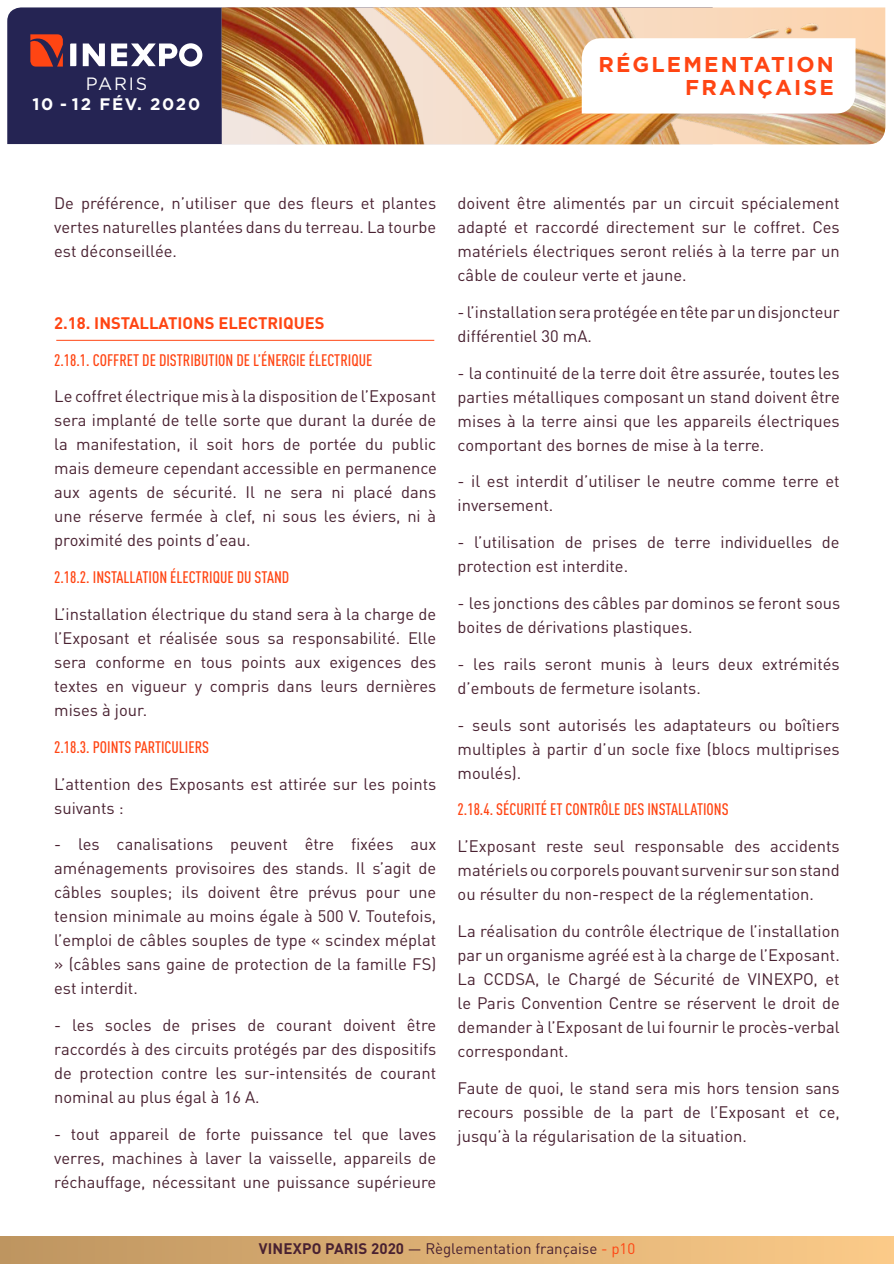
<style>
.page{position:relative;width:894px;height:1264px;background:#fff}
.page>*{position:absolute;margin:0;border:0;box-sizing:border-box;transform-origin:0 0}
.t1{font:700 21.45px "Gotham";letter-spacing:.1em;color:#ff4513}
.t2{font:17.85px "Gotham";letter-spacing:.1em;color:#fff}
.t3{font:700 16.65px "Gotham";letter-spacing:.1em;color:#fff}
.t4{font:16.5px/24px "DINOT";color:#492131;text-align:justify}
.t5{font:500 condensed 16.5px "DINOT";color:#ff4513}
.t6{font:700 16.5px "DINOT";color:#ff4513}
.t7{font:15.15px "DINOT";color:#492131}
.s1{font-weight:700}
.s2{color:#ff4513}
</style>
<div class="page">
<div style="left:7px;top:7px;width:215px;height:137px;background:#252453"></div>
<img style="left:222px;top:7px;width:663px;height:137px">
<div style="left:0;top:1236px;width:893px;height:27px;background:linear-gradient(to right,#be9560,#fbcb89)"></div>
<hr style="left:56px;top:340px;width:378px;height:1px;background:#ff4513">
<svg style="left:581px;top:38px;width:274px;height:76px"></svg>
<svg style="left:30px;top:34px;width:33px;height:33px"></svg>
<svg style="left:83px;top:43px;width:22px;height:23px"></svg>
<svg style="left:70px;top:43px;width:6px;height:23px"></svg>
<svg style="left:111px;top:43px;width:91px;height:24px"></svg>
<h1 class="t1" style="left:598px;top:55px;width:237px">RÉGLEMENTATION</h1>
<p class="t2" style="left:86px;top:75px;width:63px">PARIS</p>
<h1 class="t1" style="left:685px;top:78px;width:150px">FRANÇAISE</h1>
<p class="t3" style="left:33px;top:97px;width:169px">10 - 12 FÉV. 2020</p>
<p class="t4" style="left:54px;top:192px;width:383px">De préférence, n’utiliser que des fleurs et plantes vertes naturelles plantées dans du terreau. La tourbe est déconseillée.</p>
<p class="t6" style="left:54px;top:316px;width:272px">2.18. INSTALLATIONS ELECTRIQUES</p>
<p class="t5" style="left:54px;top:353px;width:319px">2.18.1. COFFRET DE DISTRIBUTION DE L’ÉNERGIE ÉLECTRIQUE</p>
<p class="t4" style="left:54px;top:386px;width:384px">Le coffret électrique mis à la disposition de l’Exposant sera implanté de telle sorte que durant la durée de la manifestation, il soit hors de portée du public mais demeure cependant accessible en permanence aux agents de sécurité. Il ne sera ni placé dans une réserve fermée à clef, ni sous les éviers, ni à proximité des points d’eau.</p>
<p class="t5" style="left:54px;top:570px;width:236px">2.18.2. INSTALLATION ÉLECTRIQUE DU STAND</p>
<p class="t4" style="left:54px;top:603px;width:383px">L’installation électrique du stand sera à la charge de l’Exposant et réalisée sous sa responsabilité. Elle sera conforme en tous points aux exigences des textes en vigueur y compris dans leurs dernières mises à jour.</p>
<p class="t5" style="left:54px;top:740px;width:156px">2.18.3. POINTS PARTICULIERS</p>
<p class="t4" style="left:54px;top:773px;width:383px">L’attention des Exposants est attirée sur les points suivants :</p>
<p class="t4" style="left:54px;top:834px;width:383px">- les canalisations peuvent être fixées aux aménagements provisoires des stands. Il s’agit de câbles souples; ils doivent être prévus pour une tension minimale au moins égale à 500 V. Toutefois, l’emploi de câbles souples de type « scindex méplat » (câbles sans gaine de protection de la famille FS) est interdit.</p>
<p class="t4" style="left:54px;top:1014px;width:383px">- les socles de prises de courant doivent être raccordés à des circuits protégés par des dispositifs de protection contre les sur-intensités de courant nominal au plus égal à 16 A.</p>
<p class="t4" style="left:54px;top:1123px;width:383px">- tout appareil de forte puissance tel que laves verres, machines à laver la vaisselle, appareils de réchauffage, nécessitant une puissance supérieure</p>
<p class="t4" style="left:457px;top:192px;width:383px">doivent être alimentés par un circuit spécialement adapté et raccordé directement sur le coffret. Ces matériels électriques seront reliés à la terre par un câble de couleur verte et jaune.</p>
<p class="t4" style="left:457px;top:301px;width:383px">- l’installationseraprotégéeentêteparundisjoncteur différentiel 30 mA.</p>
<p class="t4" style="left:457px;top:362px;width:383px">- la continuité de la terre doit être assurée, toutes les parties métalliques composant un stand doivent être mises à la terre ainsi que les appareils électriques comportant des bornes de mise à la terre.</p>
<p class="t4" style="left:457px;top:471px;width:383px">- il est interdit d’utiliser le neutre comme terre et inversement.</p>
<p class="t4" style="left:457px;top:532px;width:383px">- l’utilisation de prises de terre individuelles de protection est interdite.</p>
<p class="t4" style="left:457px;top:592px;width:384px">- les jonctions des câbles par dominos se feront sous boites de dérivations plastiques.</p>
<p class="t4" style="left:457px;top:653px;width:383px">- les rails seront munis à leurs deux extrémités d’embouts de fermeture isolants.</p>
<p class="t4" style="left:457px;top:714px;width:383px">- seuls sont autorisés les adaptateurs ou boîtiers multiples à partir d’un socle fixe (blocs multiprises moulés).</p>
<p class="t5" style="left:457px;top:802px;width:272px">2.18.4. SÉCURITÉ ET CONTRÔLE DES INSTALLATIONS</p>
<p class="t4" style="left:457px;top:835px;width:383px">L’Exposant reste seul responsable des accidents matérielsoucorporelspouvantsurvenirsursonstand ou résulter du non-respect de la réglementation.</p>
<p class="t4" style="left:457px;top:920px;width:383px">La réalisation du contrôle électrique de l’installation par un organisme agréé est à la charge de l’Exposant.<br>La CCDSA, le Chargé de Sécurité de VINEXPO, et le Paris Convention Centre se réservent le droit de demander à l’Exposant de lui fournir le procès-verbal correspondant.</p>
<p class="t4" style="left:457px;top:1077px;width:383px">Faute de quoi, le stand sera mis hors tension sans recours possible de la part de l’Exposant et ce, jusqu’à la régularisation de la situation.</p>
<p class="t7" style="left:259px;top:1242px;width:378px"><span class="s1">VINEXPO PARIS 2020</span> — Règlementation française <span class="s2">- p10</span></p>
</div>
